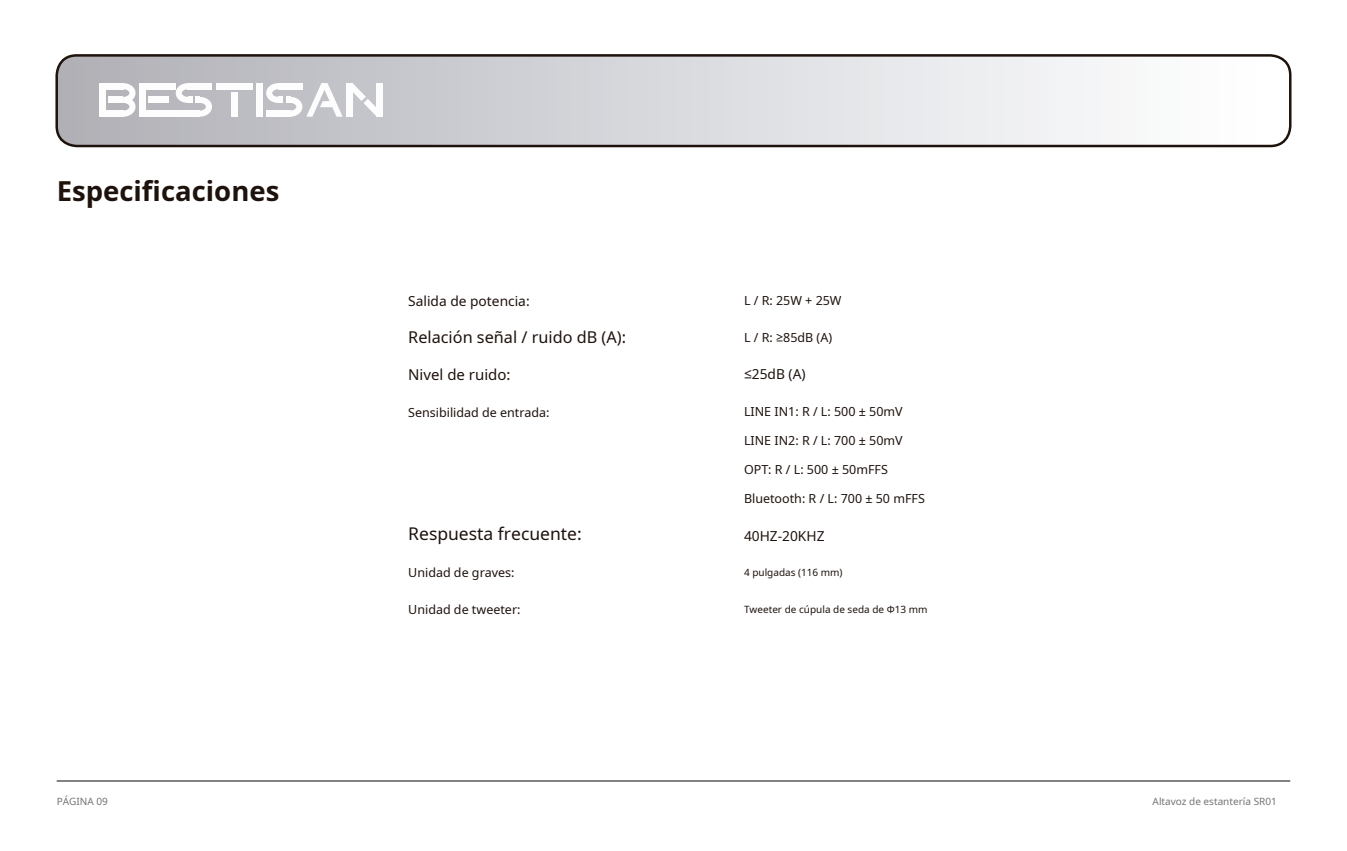
<style>
.page{position:relative;width:1347px;height:851px;background:#fff}
.page>*{position:absolute;margin:0;border:0;box-sizing:border-box;transform-origin:0 0}
.t1{font:700 27.5px "Noto Sans";color:#1e120d}
.t2{font:17.5px "Noto Sans";color:#1e120d}
.t3{font:16.25px "Noto Sans";color:#1e120d}
.t4{font:15px "Noto Sans";color:#1e120d}
.t5{font:13.75px "Noto Sans";color:#1e120d}
.t6{font:13.75px "Noto Sans Math";color:#1e120d}
.t7{font:12.5px "Noto Sans";color:#1e120d}
.t8{font:12.5px "Noto Sans Math";color:#1e120d}
.t9{font:10px "Noto Sans";color:#1e120d}
.t10{font:10px "Noto Sans";color:#757475}
.s1{font-family:"Noto Sans"}
</style>
<div class="page">
<svg style="left:58px;top:57px;width:1232px;height:89px"></svg>
<div style="left:55px;top:54px;width:1236px;height:93px;border:2px solid #1e120d;border-radius:20px"></div>
<div style="left:346px;top:83px;width:6px;height:34px;background:#fdfdfe"></div>
<div style="left:377px;top:83px;width:6px;height:34px;background:#fdfdfe"></div>
<svg style="left:352px;top:83px;width:25px;height:34px"></svg>
<div style="left:256px;top:83px;width:6px;height:34px;background:#fdfdfe"></div>
<div style="left:231px;top:92px;width:6px;height:25px;background:#fdfdfe"></div>
<div style="left:216px;top:83px;width:36px;height:6px;background:#fdfdfe"></div>
<div style="left:139px;top:83px;width:6px;height:34px;background:#fdfdfe"></div>
<div style="left:139px;top:83px;width:37px;height:6px;background:#fdfdfe"></div>
<div style="left:139px;top:111px;width:45px;height:6px;background:#fdfdfe"></div>
<div style="left:148px;top:97px;width:21px;height:6px;background:#fdfdfe"></div>
<svg style="left:176px;top:83px;width:36px;height:34px"></svg>
<svg style="left:266px;top:83px;width:76px;height:34px"></svg>
<div style="left:99px;top:83px;width:6px;height:34px;background:#fdfdfe"></div>
<div style="left:105px;top:83px;width:18px;height:6px;background:#fdfdfe"></div>
<div style="left:108px;top:97px;width:15px;height:6px;background:#fdfdfe"></div>
<div style="left:105px;top:111px;width:18px;height:6px;background:#fdfdfe"></div>
<svg style="left:123px;top:83px;width:12px;height:34px"></svg>
<hr style="left:57px;top:780px;width:1233px;height:1px;background:#757475">
<h1 class="t1" style="left:57px;top:172px;width:224px">Especificaciones</h1>
<p class="t5" style="left:408px;top:291px;width:123px">Salida de potencia:</p>
<h3 class="t3" style="left:408px;top:325px;width:219px">Relación señal / ruido dB (A):</h3>
<p class="t4" style="left:408px;top:364px;width:104px">Nivel de ruido:</p>
<p class="t7" style="left:408px;top:403px;width:143px">Sensibilidad de entrada:</p>
<h2 class="t2" style="left:408px;top:521px;width:175px">Respuesta frecuente:</h2>
<p class="t7" style="left:408px;top:563px;width:108px">Unidad de graves:</p>
<p class="t7" style="left:408px;top:600px;width:114px">Unidad de tweeter:</p>
<p class="t7" style="left:744px;top:292px;width:99px">L / R: 25W + 25W</p>
<p class="t8" style="left:744px;top:329px;width:90px"><span class="s1">L / R:</span> ≥85dB (A)</p>
<p class="t6" style="left:744px;top:364px;width:63px">≤25dB (A)</p>
<p class="t7" style="left:744px;top:403px;width:160px">LINE IN1: R / L: 500 ± 50mV</p>
<p class="t7" style="left:744px;top:432px;width:160px">LINE IN2: R / L: 700 ± 50mV</p>
<p class="t7" style="left:744px;top:460px;width:145px">OPT: R / L: 500 ± 50mFFS</p>
<p class="t7" style="left:744px;top:489px;width:182px">Bluetooth: R / L: 700 ± 50 mFFS</p>
<p class="t5" style="left:744px;top:526px;width:82px">40HZ-20KHZ</p>
<p class="t9" style="left:744px;top:565px;width:100px">4 pulgadas (116 mm)</p>
<p class="t9" style="left:744px;top:602px;width:185px">Tweeter de cúpula de seda de Φ13 mm</p>
<p class="t10" style="left:57px;top:794px;width:53px">PÁGINA 09</p>
<p class="t10" style="left:1152px;top:794px;width:126px">Altavoz de estantería SR01</p>
</div>
